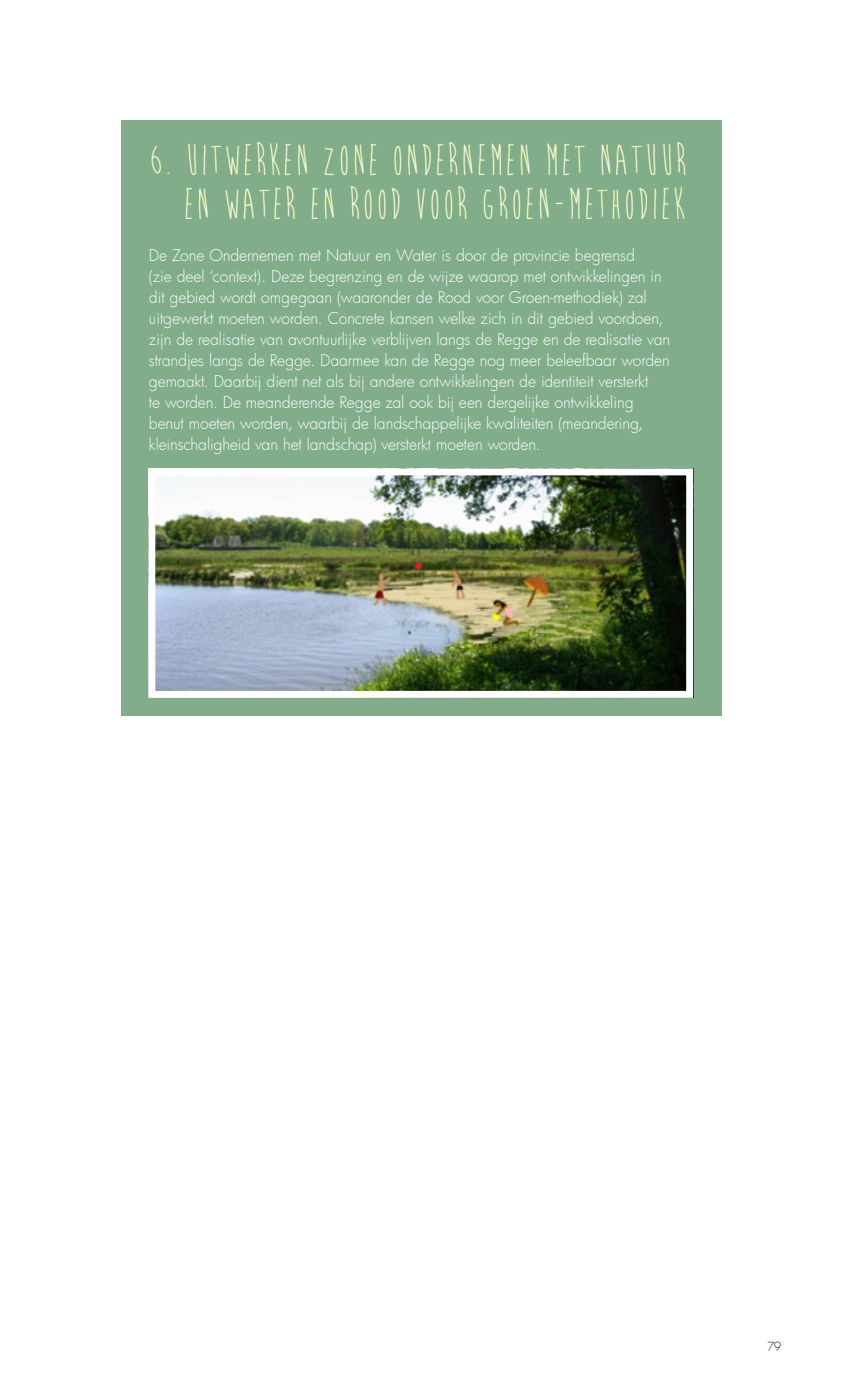
<style>
.page{position:relative;width:844px;height:1389px;background:#fff}
.page>*{position:absolute;margin:0;border:0;box-sizing:border-box;transform-origin:0 0}
.t1{font:45.5px "Brain Flower";color:#fff}
.t2{font:300 15.75px/21px "Futura";letter-spacing:-.005em;color:#fff}
.t3{font:300 12.25px "Futura";color:#231f20}
</style>
<div class="page">
<div style="left:121px;top:121px;width:600px;height:595px;background:#81ad8b"></div>
<svg style="left:151px;top:146px;width:19px;height:29px"></svg>
<svg style="left:185px;top:142px;width:133px;height:77px"></svg>
<svg style="left:324px;top:142px;width:209px;height:77px"></svg>
<svg style="left:539px;top:141px;width:146px;height:78px"></svg>
<img style="left:156px;top:476px;width:529px;height:214px">
<div style="left:148px;top:468px;width:545px;height:230px;border:7px solid #fff"></div>
<p class="t1" style="left:149px;top:137px;width:540px">6. UITWERKEN ZONE ONDERNEMEN MET NATUUR</p>
<p class="t1" style="left:183px;top:181px;width:505px">EN WATER EN ROOD VOOR GROEN-METHODIEK</p>
<p class="t2" style="left:149px;top:244px;width:522px">De Zone Ondernemen met Natuur en Water is door de provincie begrensd<br>(zie deel ‘context). Deze begrenzing en de wijze waarop met ontwikkelingen in dit gebied wordt omgegaan (waaronder de Rood voor Groen-methodiek) zal uitgewerkt moeten worden. Concrete kansen welke zich in dit gebied voordoen, zijn de realisatie van avontuurlijke verblijven langs de Regge en de realisatie van strandjes langs de Regge. Daarmee kan de Regge nog meer beleefbaar worden gemaakt. Daarbij dient net als bij andere ontwikkelingen de identiteit versterkt<br>te worden. De meanderende Regge zal ook bij een dergelijke ontwikkeling benut moeten worden, waarbij de landschappelijke kwaliteiten (meandering, kleinschaligheid van het landschap) versterkt moeten worden.</p>
<p class="t3" style="left:766px;top:1338px;width:16px">79</p>
</div>
